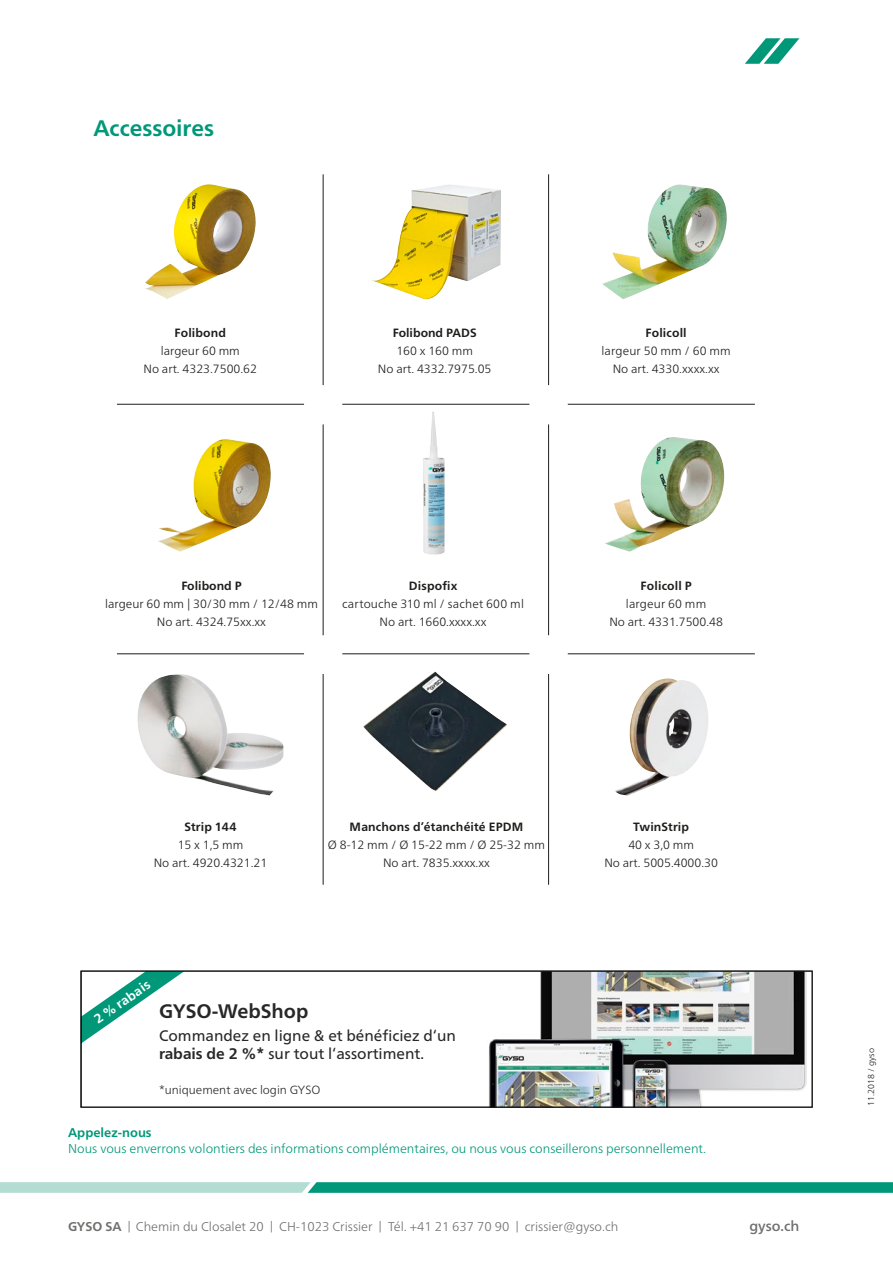
<style>
.page{position:relative;width:893px;height:1263px;background:#fff}
.page>*{position:absolute;margin:0;border:0;box-sizing:border-box;transform-origin:0 0}
.t1{font:700 22.5px "Frutiger Neue LT Pro";letter-spacing:-.005em;color:#009879}
.t2{font:700 19.65px "Frutiger Neue LT Pro";color:#000}
.t3{font:15.3px/18.3px "Frutiger Neue LT Pro";color:#000}
.t4{font:500 14.25px "Frutiger Neue LT Pro";color:#70706f}
.t5{font:700 13.05px "Frutiger Neue LT Pro";color:#fff}
.t6{font:300 12.75px "Frutiger Neue LT Pro";color:#009879}
.t7{font:300 12.75px "Frutiger Neue LT Pro";color:#70706f}
.t8{font:700 12.75px "Frutiger Neue LT Pro";color:#009879}
.t9{font:300 12px/18px "Frutiger Neue LT Pro";color:#1d1d1b;text-align:center}
.t10{font:700 12px "Frutiger Neue LT Pro";letter-spacing:.01em;color:#1d1d1b}
.t11{font:300 11.85px "Frutiger Neue LT Pro";color:#000}
.t12{font:300 8.7px "Frutiger Neue LT Pro";color:#1d1d1b}
.s1{font-weight:700}
.s2{font-size:11.55px}
</style>
<div class="page">
<svg style="left:745px;top:38px;width:54px;height:26px"></svg>
<svg style="left:0;top:1182px;width:893px;height:11px;background:#45b29b"></svg>
<img style="left:423px;top:411px;width:22px;height:144px">
<img style="left:145px;top:184px;width:111px;height:115px">
<img style="left:602px;top:184px;width:125px;height:115px">
<img style="left:605px;top:437px;width:119px;height:115px">
<img style="left:372px;top:185px;width:129px;height:115px">
<img style="left:158px;top:439px;width:113px;height:113px">
<img style="left:137px;top:674px;width:147px;height:122px">
<img style="left:363px;top:671px;width:145px;height:120px">
<img style="left:615px;top:678px;width:93px;height:118px">
<hr style="left:323px;top:174px;width:1px;height:211px;background:#1d1d1b">
<hr style="left:548px;top:174px;width:1px;height:211px;background:#1d1d1b">
<hr style="left:323px;top:424px;width:1px;height:211px;background:#1d1d1b">
<hr style="left:323px;top:674px;width:1px;height:211px;background:#1d1d1b">
<hr style="left:548px;top:424px;width:1px;height:211px;background:#1d1d1b">
<hr style="left:548px;top:674px;width:1px;height:211px;background:#1d1d1b">
<hr style="left:117px;top:404px;width:187px;height:1px;background:#1d1d1b">
<hr style="left:117px;top:653px;width:187px;height:1px;background:#1d1d1b">
<hr style="left:342px;top:404px;width:187px;height:1px;background:#1d1d1b">
<hr style="left:342px;top:653px;width:187px;height:1px;background:#1d1d1b">
<hr style="left:568px;top:404px;width:187px;height:1px;background:#1d1d1b">
<hr style="left:568px;top:653px;width:187px;height:1px;background:#1d1d1b">
<svg style="left:83px;top:973px;width:99px;height:69px"></svg>
<img style="left:489px;top:973px;width:317px;height:132px">
<div style="left:81px;top:971px;width:731px;height:136px;border:1px solid #1d1d1b"></div>
<h1 class="t1" style="left:94px;top:115px;width:122px">Accessoires</h1>
<p class="t10" style="left:174px;top:326px;width:53px">Folibond</p>
<p class="t9" style="left:143px;top:342px;width:115px">largeur 60 mm<br>No art. 4323.7500.62</p>
<p class="t10" style="left:393px;top:326px;width:85px">Folibond PADS</p>
<p class="t9" style="left:378px;top:342px;width:115px">160 x 160 mm<br>No art. 4332.7975.05</p>
<p class="t10" style="left:645px;top:326px;width:43px">Folicoll</p>
<p class="t9" style="left:601px;top:342px;width:131px">largeur 50 mm / 60 mm<br>No art. 4330.xxxx.xx</p>
<p class="t10" style="left:181px;top:578px;width:62px">Folibond P</p>
<p class="t9" style="left:105px;top:594px;width:214px">largeur 60 mm | 30/30 mm / 12/48 mm<br>No art. 4324.75xx.xx</p>
<p class="t10" style="left:409px;top:578px;width:50px">Dispofix</p>
<p class="t9" style="left:342px;top:594px;width:183px">cartouche 310 ml / sachet 600 ml<br>No art. 1660.xxxx.xx</p>
<p class="t10" style="left:641px;top:578px;width:53px">Folicoll P</p>
<p class="t9" style="left:609px;top:594px;width:115px">largeur 60 mm<br>No art. 4331.7500.48</p>
<p class="t10" style="left:184px;top:819px;width:54px">Strip 144</p>
<p class="t9" style="left:154px;top:835px;width:115px">15 x 1,5 mm<br>No art. 4920.4321.21</p>
<p class="t10" style="left:350px;top:819px;width:175px">Manchons d’étanchéité EPDM</p>
<p class="t9" style="left:328px;top:835px;width:218px">Ø 8-12 mm / Ø 15-22 mm / Ø 25-32 mm<br>No art. 7835.xxxx.xx</p>
<p class="t5" style="left:91px;top:1014px;width:67px;rotate:-35deg">2 % rabais</p>
<h2 class="t2" style="left:159px;top:999px;width:151px">GYSO-WebShop</h2>
<p class="t3" style="left:159px;top:1026px;width:298px">Commandez en ligne &amp; et bénéficiez d‘un <span class="s1">rabais de 2 %*</span> sur tout l‘assortiment.</p>
<p class="t11" style="left:159px;top:1083px;width:163px">*uniquement avec login GYSO</p>
<p class="t10" style="left:633px;top:819px;width:57px">TwinStrip</p>
<p class="t9" style="left:604px;top:835px;width:115px">40 x 3,0 mm<br>No art. 5005.4000.30</p>
<p class="t8" style="left:68px;top:1124px;width:85px">Appelez-nous</p>
<p class="t6" style="left:68px;top:1141px;width:640px">Nous vous enverrons volontiers des informations complémentaires, ou nous vous conseillerons personnellement.</p>
<p class="t7" style="left:68px;top:1219px;width:552px"><span class="s1">GYSO SA</span> <span class="s2">|</span> Chemin du Closalet 20 <span class="s2">|</span> CH-1023 Crissier <span class="s2">|</span> Tél. +41 21 637 70 90 <span class="s2">|</span> crissier@gyso.ch</p>
<p class="t4" style="left:749px;top:1218px;width:52px">gyso.ch</p>
<p class="t12" style="left:866px;top:1106px;width:59px;rotate:-90deg">11.2018 / gyso</p>
</div>
